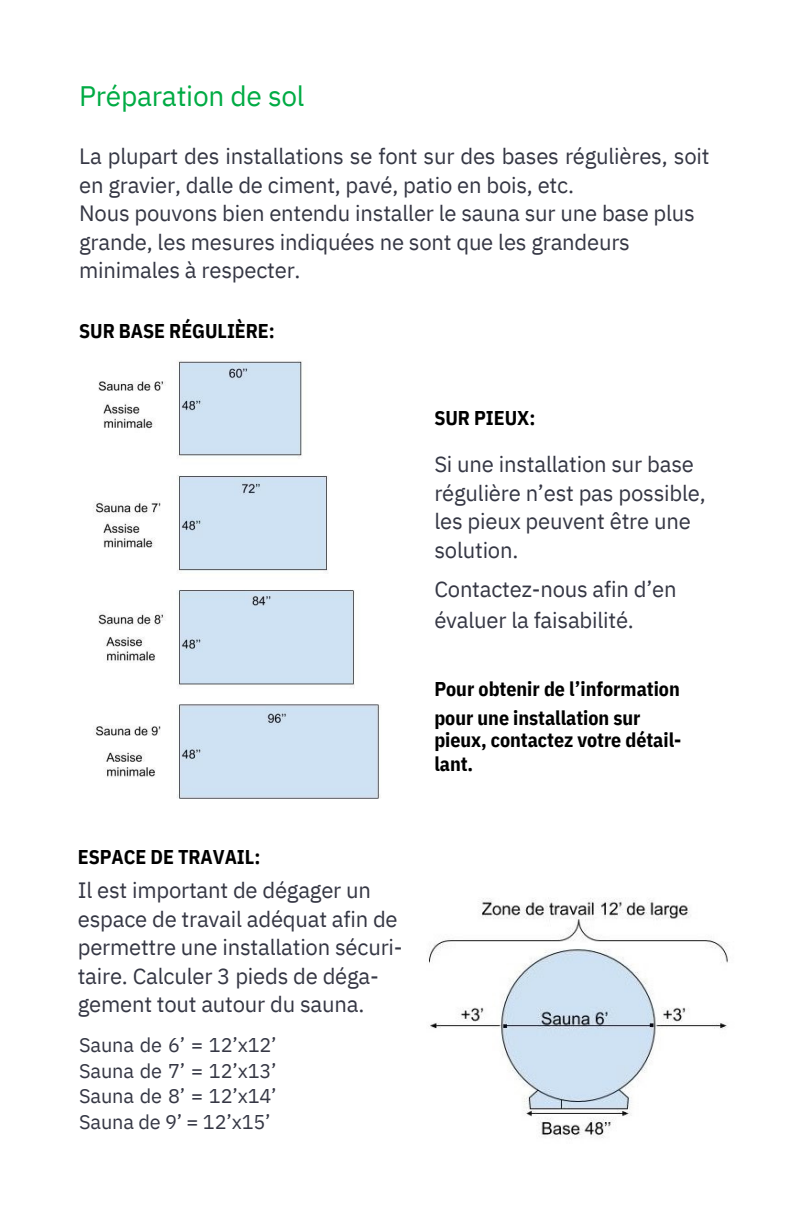
<style>
.page{position:relative;width:792px;height:1224px;background:#fff}
.page>*{position:absolute;margin:0;border:0;box-sizing:border-box;transform-origin:0 0}
.t1{font:28.2px "IBM Plex Sans";letter-spacing:-.01em;color:#00ab44}
.t2{font:22px/28.4px "IBM Plex Sans";letter-spacing:-.01em;color:#353744}
.t3{font:700 20px/28.4px "IBM Plex Sans Cond";color:#000}
.t4{font:20px/25.6px "IBM Plex Sans";letter-spacing:-.01em;color:#353744;text-align:justify}
</style>
<div class="page">
<img style="left:93px;top:360px;width:288px;height:439px">
<img style="left:429px;top:898px;width:299px;height:241px">
<p class="t1" style="left:79px;top:77px;width:227px">Préparation de sol</p>
<p class="t2" style="left:79px;top:142px;width:632px">La plupart des installations se font sur des bases régulières, soit en gravier, dalle de ciment, pavé, patio en bois, etc.<br>Nous pouvons bien entendu installer le sauna sur une base plus grande, les mesures indiquées ne sont que les grandeurs minimales à respecter.</p>
<p class="t3" style="left:79px;top:316px;width:197px">SUR BASE RÉGULIÈRE:</p>
<p class="t3" style="left:78px;top:842px;width:184px">ESPACE DE TRAVAIL:</p>
<p class="t2" style="left:78px;top:876px;width:326px">Il est important de dégager un espace de travail adéquat afin de permettre une installation sécuri&shy;taire. Calculer 3 pieds de déga&shy;gement tout autour du sauna.</p>
<p class="t4" style="left:79px;top:1032px;width:199px">Sauna de 6’ = 12’x12’ Sauna de 7’ = 12’x13’ Sauna de 8’ = 12’x14’ Sauna de 9’ = 12’x15’</p>
<p class="t3" style="left:434px;top:403px;width:103px">SUR PIEUX:</p>
<p class="t2" style="left:434px;top:450px;width:273px">Si une installation sur base régulière n’est pas possible, les pieux peuvent être une solution.</p>
<p class="t2" style="left:434px;top:573px;width:244px;line-height:31.6px">Contactez-nous afin d’en évaluer la faisabilité.</p>
<p class="t3" style="left:434px;top:674px;width:247px">Pour obtenir de l’information pour une installation sur</p>
<p class="t3" style="left:434px;top:728px;width:248px;line-height:24px">pieux, contactez votre détail&shy;lant.</p>
</div>
